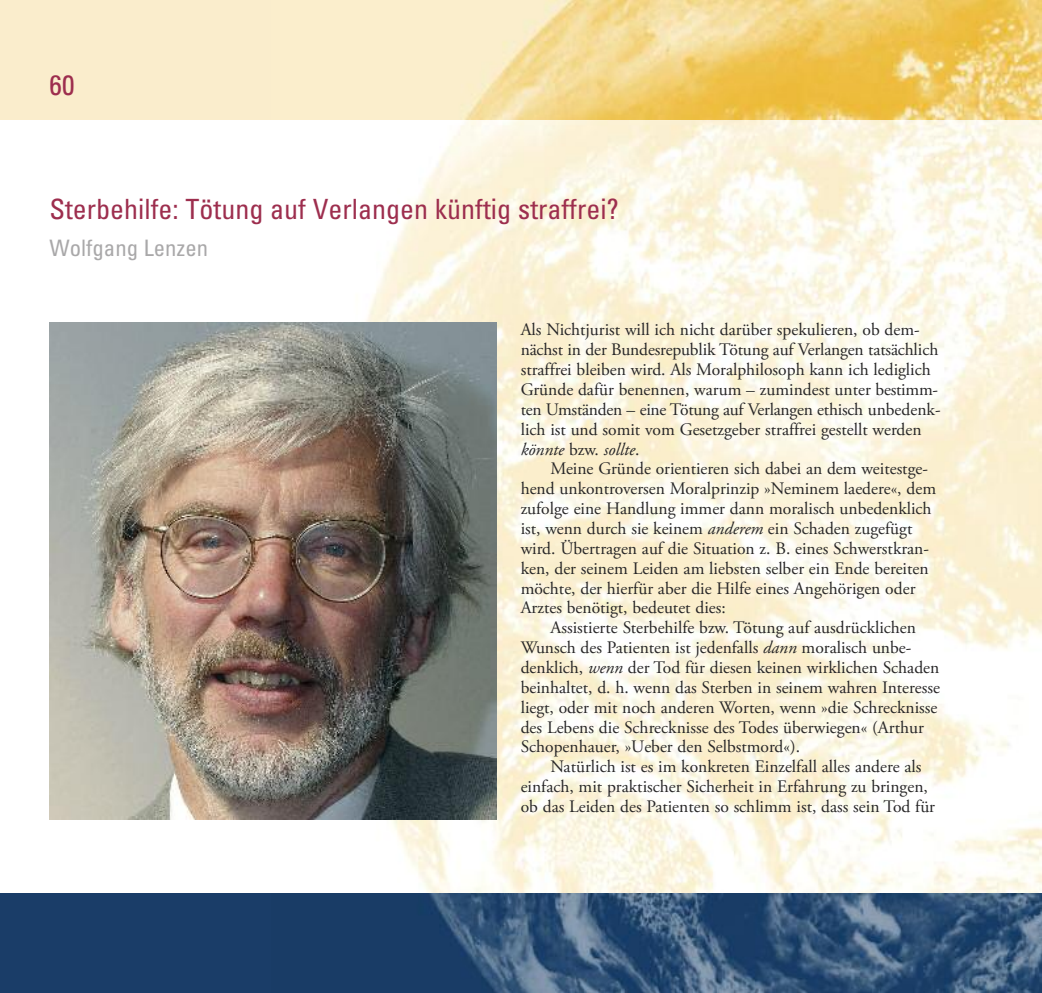
<style>
.page{position:relative;width:1042px;height:993px;background:#fff}
.page>*{position:absolute;margin:0;border:0;box-sizing:border-box;transform-origin:0 0}
.t1{font:condensed 28px "Univers";color:#9d2e4e}
.t2{font:condensed 22.75px "Univers";color:#a9a8a9}
.t3{font:17.5px/19.8px "Adobe Garamond Pro";color:#272627}
.s1{font-style:italic}
</style>
<div class="page">
<img style="left:272px;top:119px;width:770px;height:774px">
<div style="left:0;top:0;width:1042px;height:119px;background:#faedcc"></div>
<img style="left:465px;top:0;width:577px;height:119px">
<div style="left:0;top:893px;width:1042px;height:99px;background:#1a3d68"></div>
<img style="left:430px;top:893px;width:612px;height:99px">
<img style="left:50px;top:322px;width:446px;height:497px">
<h1 class="t1" style="left:50px;top:69px;width:26px">60</h1>
<h1 class="t1" style="left:50px;top:193px;width:571px">Sterbehilfe: Tötung auf Verlangen künftig straffrei?</h1>
<h2 class="t2" style="left:50px;top:235px;width:160px">Wolfgang Lenzen</h2>
<p class="t3" style="left:521px;top:321px;width:421px">Als Nichtjurist will ich nicht darüber spekulieren, ob dem&shy;nächst in der Bundesrepublik Tötung auf Verlangen tatsächlich straffrei bleiben wird. Als Moralphilosoph kann ich lediglich Gründe dafür benennen, warum – zumindest unter bestimm&shy;ten Umständen – eine Tötung auf Verlangen ethisch unbedenk&shy;lich ist und somit vom Gesetzgeber straffrei gestellt werden <span class="s1">könnte</span> bzw. <span class="s1">sollte</span>.</p>
<p class="t3" style="left:521px;top:460px;width:417px;text-indent:30px">Meine Gründe orientieren sich dabei an dem weitestge&shy;hend unkontroversen Moralprinzip »Neminem laedere«, dem zufolge eine Handlung immer dann moralisch unbedenklich ist, wenn durch sie keinem <span class="s1">anderem</span> ein Schaden zugefügt wird. Übertragen auf die Situation z. B. eines Schwerstkran&shy;ken, der seinem Leiden am liebsten selber ein Ende bereiten möchte, der hierfür aber die Hilfe eines Angehörigen oder Arztes benötigt, bedeutet dies:</p>
<p class="t3" style="left:521px;top:619px;width:421px;text-indent:30px">Assistierte Sterbehilfe bzw. Tötung auf ausdrücklichen Wunsch des Patienten ist jedenfalls <span class="s1">dann</span> moralisch unbe&shy;denklich, <span class="s1">wenn</span> der Tod für diesen keinen wirklichen Schaden beinhaltet, d. h. wenn das Sterben in seinem wahren Interesse liegt, oder mit noch anderen Worten, wenn »die Schrecknisse des Lebens die Schrecknisse des Todes überwiegen« (Arthur Schopenhauer, »Ueber den Selbstmord«).</p>
<p class="t3" style="left:521px;top:758px;width:416px;text-indent:30px">Natürlich ist es im konkreten Einzelfall alles andere als einfach, mit praktischer Sicherheit in Erfahrung zu bringen, ob das Leiden des Patienten so schlimm ist, dass sein Tod für</p>
</div>
